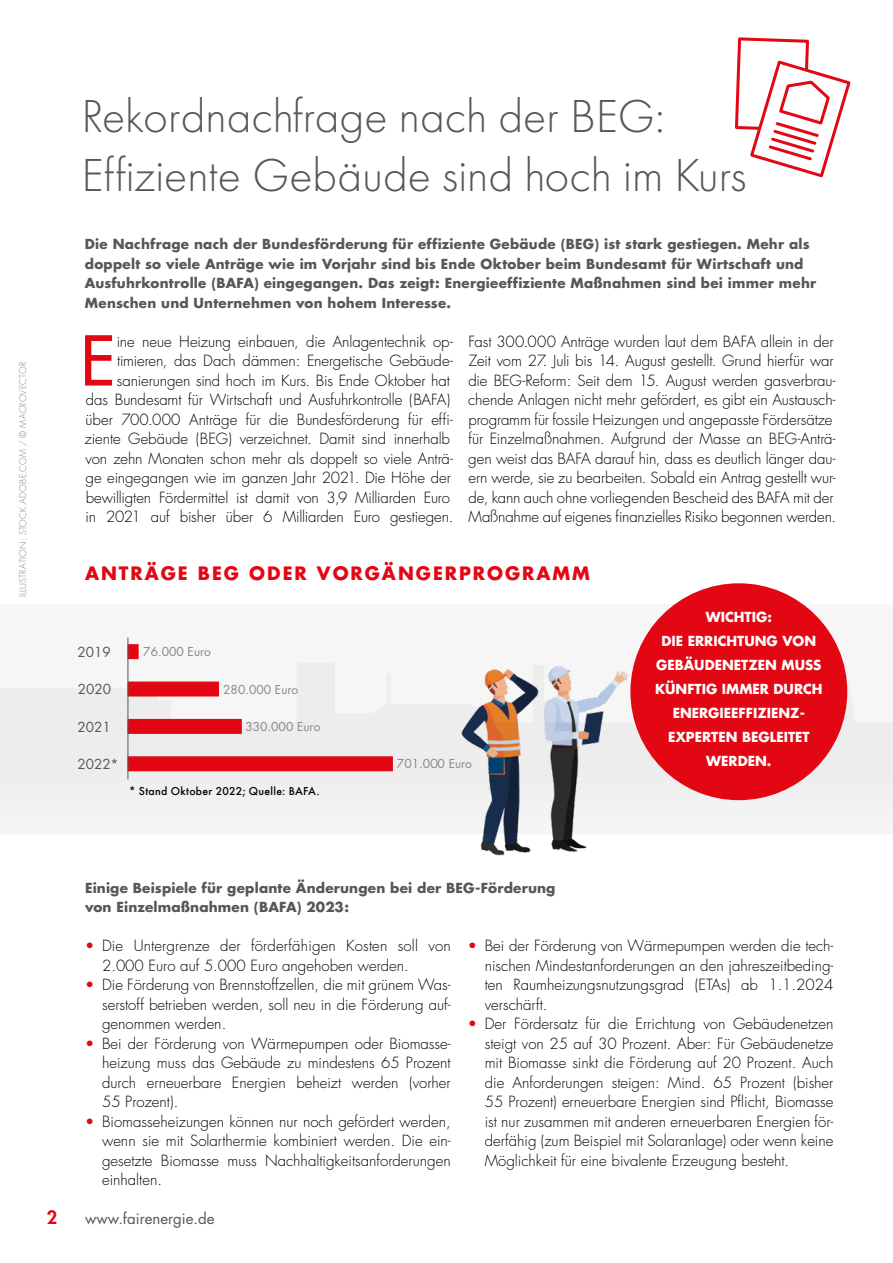
<style>
.page{position:relative;width:893px;height:1263px;background:#fff}
.page>*{position:absolute;margin:0;border:0;box-sizing:border-box;transform-origin:0 0}
.t1{font:66.75px "Futura";color:#e30613}
.t2{font:300 48px/58.5px "Futura PT";color:#575756}
.t3{font:700 18px "Futura";letter-spacing:.11em;color:#e30613}
.t4{font:800 18px "Futura";color:#e30613}
.t5{font:300 15px/19.5px "Futura";color:#000;text-align:justify}
.t6{font:15px "Futura";color:#575756}
.t7{font:700 13.5px/19.5px "Futura";letter-spacing:.015em;color:#575756}
.t8{font:700 13.5px/24px "Futura";color:#fff;text-align:center}
.t9{font:13.5px "Futura";color:#575756}
.t10{font:12px "Futura";color:#878787}
.t11{font:500 10.5px "Futura";letter-spacing:.025em;color:#000}
.t12{font:300 9px "Futura";letter-spacing:.02em;color:#878787}
.s1{color:#e30613}
</style>
<div class="page">
<div style="left:0;top:604px;width:893px;height:230px;background:#f6f6f6"></div>
<svg style="left:127px;top:662px;width:721px;height:139px"></svg>
<div style="left:128px;top:644px;width:11px;height:15px;background:#e30613"></div>
<div style="left:128px;top:681px;width:91px;height:15px;background:#e30613"></div>
<div style="left:128px;top:719px;width:114px;height:15px;background:#e30613"></div>
<div style="left:128px;top:756px;width:265px;height:15px;background:#e30613"></div>
<svg style="left:735px;top:37px;width:116px;height:141px"></svg>
<div style="left:630px;top:583px;width:217px;height:217px;background:#e30613;border-radius:50%"></div>
<hr style="left:128px;top:637px;width:1px;height:142px;background:#575756">
<img style="left:437px;top:647px;width:203px;height:209px">
<p class="t12" style="left:17px;top:597px;width:237px;rotate:-90deg">ILLUSTRATION: STOCK.ADOBE.COM / © MACROVECTOR</p>
<h2 class="t2" style="left:82px;top:87px;width:666px">Rekordnachfrage nach der BEG:<br>Effiziente Gebäude sind hoch im Kurs</h2>
<p class="t7" style="left:85px;top:234px;width:733px">Die Nachfrage nach der Bundesförderung für effiziente Gebäude (BEG) ist stark gestiegen. Mehr als doppelt so viele Anträge wie im Vorjahr sind bis Ende Oktober beim Bundesamt für Wirtschaft und Ausfuhrkontrolle (BAFA) eingegangen. Das zeigt: Energieeffiziente Maßnahmen sind bei immer mehr Menschen und Unternehmen von hohem Interesse.</p>
<p class="t5" style="left:85px;top:332px;width:370px;text-align:right">ine neue Heizung einbauen, die Anlagentechnik op&shy;timieren, das Dach dämmen: Energetische Gebäude&shy;sanierungen sind hoch im Kurs. Bis Ende Oktober hat<br>das Bundesamt für Wirtschaft und Ausfuhrkontrolle (BAFA) über 700.000 Anträge für die Bundesförderung für effi&shy;ziente Gebäude (BEG) verzeichnet. Damit sind innerhalb von zehn Monaten schon mehr als doppelt so viele Anträ&shy;ge eingegangen wie im ganzen Jahr 2021. Die Höhe der bewilligten Fördermittel ist damit von 3,9 Milliarden Euro in 2021 auf bisher über 6 Milliarden Euro gestiegen.</p>
<h1 class="t1" style="left:80px;top:317px;width:36px">E</h1>
<p class="t5" style="left:468px;top:332px;width:369px;text-align:left">Fast 300.000 Anträge wurden laut dem BAFA allein in der Zeit vom 27. Juli bis 14. August gestellt. Grund hierfür war die BEG-Reform: Seit dem 15. August werden gasverbrau&shy;chende Anlagen nicht mehr gefördert, es gibt ein Austausch&shy;programm für fossile Heizungen und angepasste Fördersätze für Einzelmaßnahmen. Aufgrund der Masse an BEG-Anträ&shy;gen weist das BAFA darauf hin, dass es deutlich länger dau&shy;ern werde, sie zu bearbeiten. Sobald ein Antrag gestellt wur&shy;de, kann auch ohne vorliegenden Bescheid des BAFA mit der Maßnahme auf eigenes finanzielles Risiko begonnen werden.</p>
<p class="t3" style="left:85px;top:561px;width:506px">ANTRÄGE BEG ODER VORGÄNGERPROGRAMM</p>
<p class="t9" style="left:77px;top:643px;width:35px">2019</p>
<p class="t10" style="left:143px;top:644px;width:69px">76.000 Euro</p>
<p class="t9" style="left:78px;top:681px;width:35px">2020</p>
<p class="t10" style="left:223px;top:682px;width:77px">280.000 Euro</p>
<p class="t9" style="left:77px;top:718px;width:35px">2021</p>
<p class="t10" style="left:245px;top:719px;width:77px">330.000 Euro</p>
<p class="t9" style="left:77px;top:755px;width:43px">2022*</p>
<p class="t10" style="left:397px;top:756px;width:77px">701.000 Euro</p>
<p class="t11" style="left:129px;top:784px;width:192px">* Stand Oktober 2022; Quelle: BAFA.</p>
<p class="t8" style="left:655px;top:605px;width:169px">WICHTIG:<br>DIE ERRICHTUNG VON<br>GEBÄUDENETZEN MUSS<br>KÜNFTIG IMMER DURCH<br>ENERGIEEFFIZIENZ-<br>EXPERTEN BEGLEITET<br>WERDEN.</p>
<p class="t7" style="left:85px;top:878px;width:472px">Einige Beispiele für geplante Änderungen bei der BEG-Förderung von Einzelmaßnahmen (BAFA) 2023:</p>
<p class="t5" style="left:102px;top:936px;width:350px;text-indent:-17px"><span class="s1">•</span> Die Untergrenze der förderfähigen Kosten soll von<br>2.000 Euro auf 5.000 Euro angehoben werden.</p>
<p class="t5" style="left:102px;top:975px;width:350px;text-indent:-17px"><span class="s1">•</span> Die Förderung von Brennstoffzellen, die mit grünem Was&shy;serstoff betrieben werden, soll neu in die Förderung auf&shy;genommen werden.</p>
<p class="t5" style="left:102px;top:1034px;width:350px;text-indent:-17px"><span class="s1">•</span> Bei der Förderung von Wärmepumpen oder Biomasse&shy;heizung muss das Gebäude zu mindestens 65 Prozent durch erneuerbare Energien beheizt werden (vorher 55 Prozent).</p>
<p class="t5" style="left:102px;top:1112px;width:350px;text-indent:-17px"><span class="s1">•</span> Biomasseheizungen können nur noch gefördert werden, wenn sie mit Solarthermie kombiniert werden. Die ein&shy;gesetzte Biomasse muss Nachhaltigkeitsanforderungen einhalten.</p>
<p class="t4" style="left:47px;top:1205px;width:12px">2</p>
<p class="t6" style="left:85px;top:1209px;width:131px">www.fairenergie.de</p>
<p class="t5" style="left:485px;top:936px;width:350px;text-indent:-17px"><span class="s1">•</span> Bei der Förderung von Wärmepumpen werden die tech&shy;nischen Mindestanforderungen an den jahreszeitbeding&shy;ten Raumheizungsnutzungsgrad (ETAs) ab 1.1.2024 verschärft.</p>
<p class="t5" style="left:485px;top:1014px;width:350px;text-indent:-17px"><span class="s1">•</span> Der Fördersatz für die Errichtung von Gebäudenetzen steigt von 25 auf 30 Prozent. Aber: Für Gebäudenetze mit Biomasse sinkt die Förderung auf 20 Prozent. Auch die Anforderungen steigen: Mind. 65 Prozent (bisher 55 Prozent) erneuerbare Energien sind Pflicht, Biomasse ist nur zusammen mit anderen erneuerbaren Energien för&shy;derfähig (zum Beispiel mit Solaranlage) oder wenn keine Möglichkeit für eine bivalente Erzeugung besteht.</p>
</div>
